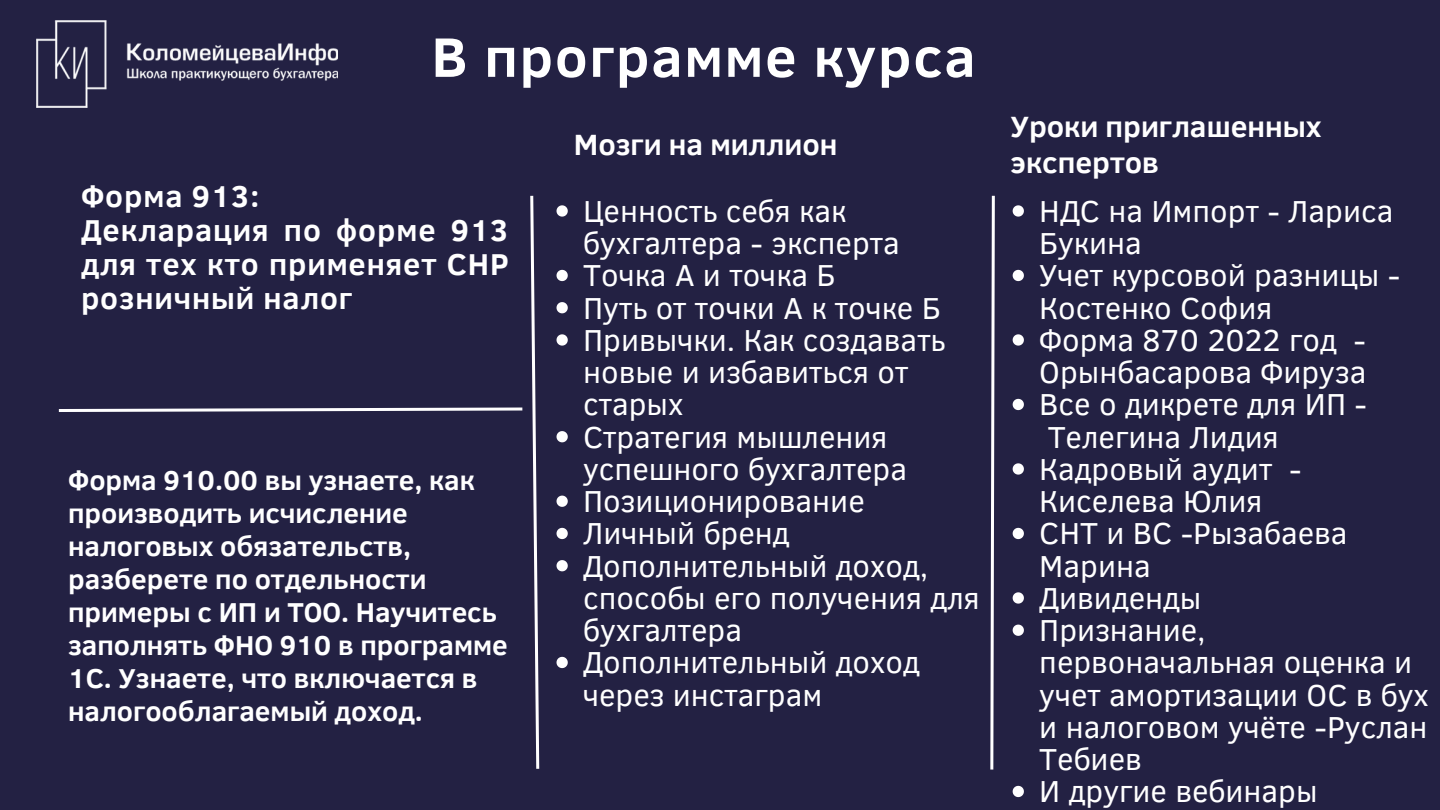
<style>
.page{position:relative;width:1440px;height:810px;background:#232143}
.page>*{position:absolute;margin:0;border:0;box-sizing:border-box;transform-origin:0 0}
.t1{font:700 56.7px "Clear Sans";letter-spacing:.03em;color:#fff}
.t2{font:31.1px/32.2px "Clear Sans";color:#fff}
.t3{font:700 30.9px/33.8px "Clear Sans";letter-spacing:.03em;color:#fff;text-align:justify}
.t4{font:700 30.1px/36px "Clear Sans";color:#fff}
.t5{font:700 28px/33px "Clear Sans";color:#fff}
</style>
<div class="page">
<img style="left:37px;top:21px;width:300px;height:87px">
<svg style="left:557px;top:205px;width:11px;height:12px"></svg>
<svg style="left:557px;top:270px;width:11px;height:11px"></svg>
<svg style="left:557px;top:302px;width:11px;height:11px"></svg>
<svg style="left:557px;top:334px;width:11px;height:12px"></svg>
<svg style="left:557px;top:431px;width:11px;height:11px"></svg>
<svg style="left:557px;top:496px;width:11px;height:11px"></svg>
<svg style="left:557px;top:528px;width:11px;height:11px"></svg>
<svg style="left:557px;top:560px;width:11px;height:11px"></svg>
<svg style="left:557px;top:657px;width:11px;height:11px"></svg>
<svg style="left:1013px;top:205px;width:11px;height:12px"></svg>
<svg style="left:1013px;top:270px;width:11px;height:11px"></svg>
<svg style="left:1013px;top:334px;width:11px;height:12px"></svg>
<svg style="left:1013px;top:399px;width:11px;height:11px"></svg>
<svg style="left:1013px;top:463px;width:11px;height:12px"></svg>
<svg style="left:1013px;top:528px;width:11px;height:11px"></svg>
<svg style="left:1013px;top:592px;width:11px;height:12px"></svg>
<svg style="left:1013px;top:625px;width:11px;height:11px"></svg>
<svg style="left:1013px;top:786px;width:11px;height:11px"></svg>
<svg style="left:990px;top:195px;width:5px;height:575px"></svg>
<svg style="left:58px;top:195px;width:482px;height:574px"></svg>
<p class="t1" style="left:432px;top:16px;width:546px">В программе курса</p>
<p class="t3" style="left:81px;top:178px;width:180px">Форма 913:</p>
<p class="t3" style="left:81px;top:212px;width:429px">Декларация по форме 913 для тех кто применяет СНР розничный налог</p>
<p class="t5" style="left:68px;top:462px;width:441px">Форма 910.00 вы узнаете, как производить исчисление налоговых обязательств, разберете по отдельности примеры с ИП и ТОО. Научитесь заполнять ФНО 910 в программе<br>1С. Узнаете, что включается в налогооблагаемый доход.</p>
<p class="t4" style="left:574px;top:125px;width:265px">Мозги на миллион</p>
<p class="t2" style="left:583px;top:193px;width:318px">Ценность себя как бухгалтера - эксперта</p>
<p class="t2" style="left:583px;top:258px;width:254px">Точка А и точка Б</p>
<p class="t2" style="left:583px;top:290px;width:359px">Путь от точки А к точке Б</p>
<p class="t2" style="left:583px;top:322px;width:364px">Привычки. Как создавать новые и избавиться от старых</p>
<p class="t2" style="left:583px;top:419px;width:326px">Стратегия мышления успешного бухгалтера</p>
<p class="t2" style="left:583px;top:484px;width:283px">Позиционирование</p>
<p class="t2" style="left:583px;top:516px;width:208px">Личный бренд</p>
<p class="t2" style="left:583px;top:548px;width:398px">Дополнительный доход, способы его получения для бухгалтера</p>
<p class="t2" style="left:583px;top:645px;width:338px">Дополнительный доход через инстаграм</p>
<p class="t4" style="left:1010px;top:107px;width:313px">Уроки приглашенных экспертов</p>
<p class="t2" style="left:1039px;top:193px;width:356px">НДС на Импорт - Лариса<br>Букина</p>
<p class="t2" style="left:1039px;top:258px;width:362px">Учет курсовой разницы -<br>Костенко София</p>
<p class="t2" style="left:1039px;top:322px;width:329px">Форма 870 2022 год -<br>Орынбасарова Фируза</p>
<p class="t2" style="left:1039px;top:387px;width:329px">Все о дикрете для ИП -<br>Телегина Лидия</p>
<p class="t2" style="left:1039px;top:451px;width:264px">Кадровый аудит -<br>Киселева Юлия</p>
<p class="t2" style="left:1039px;top:516px;width:310px">СНТ и ВС -Рызабаева<br>Марина</p>
<p class="t2" style="left:1039px;top:580px;width:164px">Дивиденды</p>
<p class="t2" style="left:1039px;top:613px;width:391px">Признание, первоначальная оценка и учет амортизации ОС в бух и налоговом учёте -Руслан<br>Тебиев</p>
<p class="t2" style="left:1039px;top:774px;width:280px">И другие вебинары</p>
</div>
